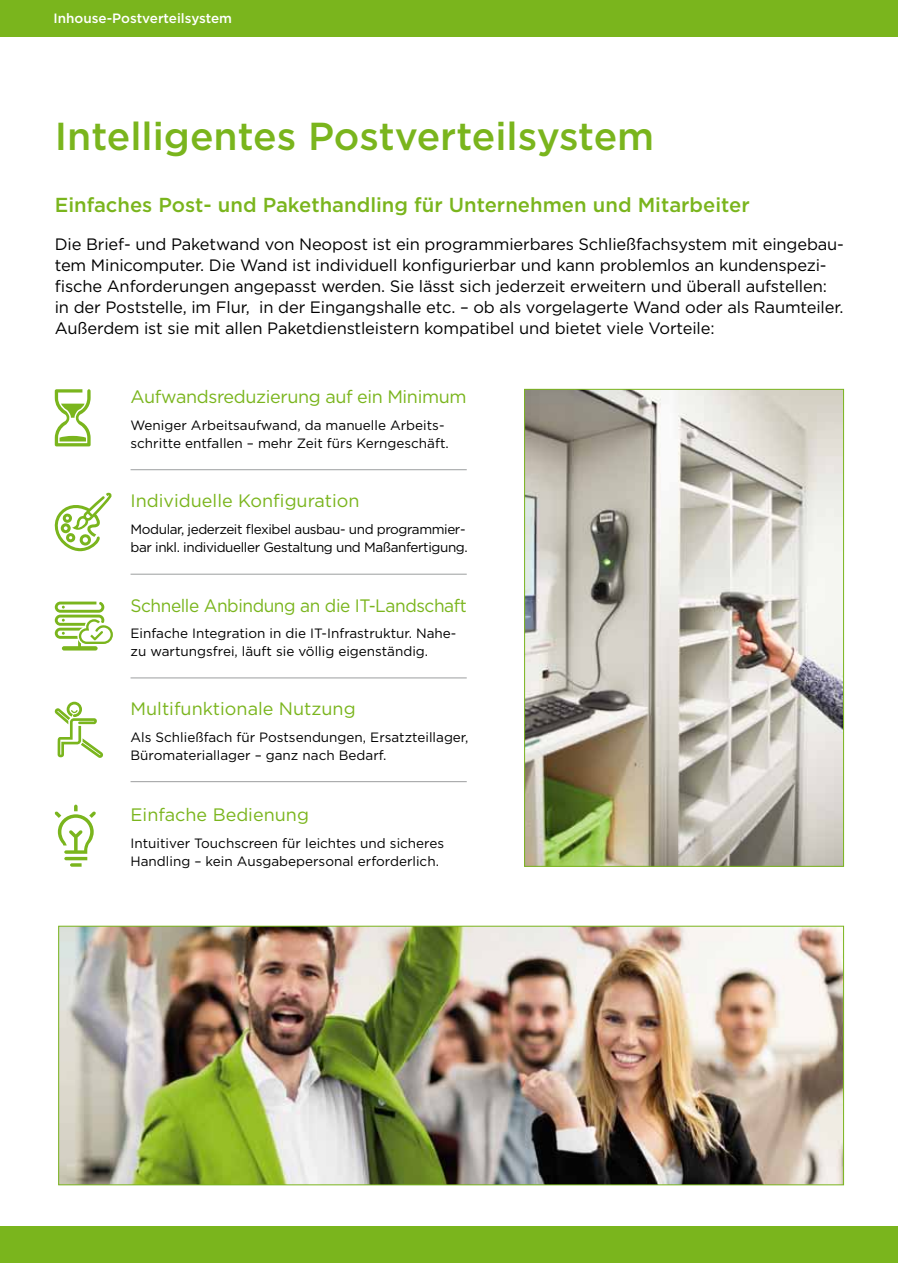
<style>
.page{position:relative;width:898px;height:1263px;background:#fff}
.page>*{position:absolute;margin:0;border:0;box-sizing:border-box;transform-origin:0 0}
.t1{font:500 39px "Gotham";color:#7ab51d}
.t2{font:500 20.25px "Gotham";color:#7ab51d}
.t3{font:18px "Gotham";color:#7ab51d}
.t4{font:18px "Gotham";letter-spacing:-.02em;color:#7ab51d;scale:.96 1}
.t5{font:18px "Gotham";letter-spacing:-.02em;color:#7ab51d}
.t6{font:16.5px/21px "Gotham";letter-spacing:-.01em;color:#000}
.t7{font:13.5px/18px "Gotham";color:#000}
.t8{font:13.5px/18px "Gotham";letter-spacing:-.03em;color:#000}
.t9{font:500 13.5px "Gotham";color:#fff}
</style>
<div class="page">
<div style="left:0;top:0;width:897px;height:36px;background:#7ab51d"></div>
<img style="left:60px;top:928px;width:781px;height:255px">
<div style="left:58px;top:926px;width:785px;height:259px;border:1px solid #7ab51d"></div>
<svg style="left:54px;top:492px;width:58px;height:60px"></svg>
<svg style="left:55px;top:805px;width:41px;height:62px"></svg>
<svg style="left:55px;top:601px;width:58px;height:49px"></svg>
<svg style="left:55px;top:702px;width:48px;height:56px"></svg>
<svg style="left:55px;top:389px;width:36px;height:57px"></svg>
<img style="left:526px;top:391px;width:315px;height:474px">
<div style="left:524px;top:389px;width:319px;height:478px;border:1px solid #7ab51d"></div>
<hr style="left:130px;top:469px;width:336px;height:1px;background:#9c9e9f">
<hr style="left:130px;top:574px;width:336px;height:1px;background:#9c9e9f">
<hr style="left:130px;top:677px;width:336px;height:1px;background:#9c9e9f">
<hr style="left:130px;top:781px;width:336px;height:1px;background:#9c9e9f">
<div style="left:0;top:1227px;width:897px;height:36px;background:#7ab51d"></div>
<p class="t9" style="left:53px;top:11px;width:180px">Inhouse-Postverteilsystem</p>
<h1 class="t1" style="left:55px;top:114px;width:601px">Intelligentes Postverteilsystem</h1>
<p class="t2" style="left:55px;top:193px;width:696px">Einfaches Post- und Pakethandling für Unternehmen und Mitarbeiter</p>
<p class="t6" style="left:55px;top:233px;width:790px">Die Brief- und Paketwand von Neopost ist ein programmierbares Schließfachsystem mit eingebau&shy;tem Minicomputer. Die Wand ist individuell konfigurierbar und kann problemlos an kundenspezi&shy;fische Anforderungen angepasst werden. Sie lässt sich jederzeit erweitern und überall aufstellen: in der Poststelle, im Flur, in der Eingangshalle etc. – ob als vorgelagerte Wand oder als Raumteiler.<br>Außerdem ist sie mit allen Paketdienstleistern kompatibel und bietet viele Vorteile:</p>
<p class="t5" style="left:130px;top:385px;width:337px">Aufwandsreduzierung auf ein Minimum</p>
<p class="t7" style="left:130px;top:416px;width:320px">Weniger Arbeitsaufwand, da manuelle Arbeits&shy;schritte entfallen – mehr Zeit fürs Kerngeschäft.</p>
<p class="t3" style="left:130px;top:490px;width:230px">Individuelle Konfiguration</p>
<p class="t8" style="left:130px;top:520px;width:338px">Modular, jederzeit flexibel ausbau- und programmier&shy;bar inkl. individueller Gestaltung und Maßanfertigung.</p>
<p class="t4" style="left:130px;top:594px;width:351px">Schnelle Anbindung an die IT-Landschaft</p>
<p class="t7" style="left:130px;top:624px;width:327px">Einfache Integration in die IT-Infrastruktur. Nahe&shy;zu wartungsfrei, läuft sie völlig eigenständig.</p>
<p class="t3" style="left:130px;top:697px;width:226px">Multifunktionale Nutzung</p>
<p class="t7" style="left:130px;top:728px;width:339px">Als Schließfach für Postsendungen, Ersatzteillager,<br>Büromateriallager – ganz nach Bedarf.</p>
<p class="t3" style="left:130px;top:803px;width:180px">Einfache Bedienung</p>
<p class="t7" style="left:130px;top:834px;width:315px">Intuitiver Touchscreen für leichtes und sicheres<br>Handling – kein Ausgabepersonal erforderlich.</p>
</div>
